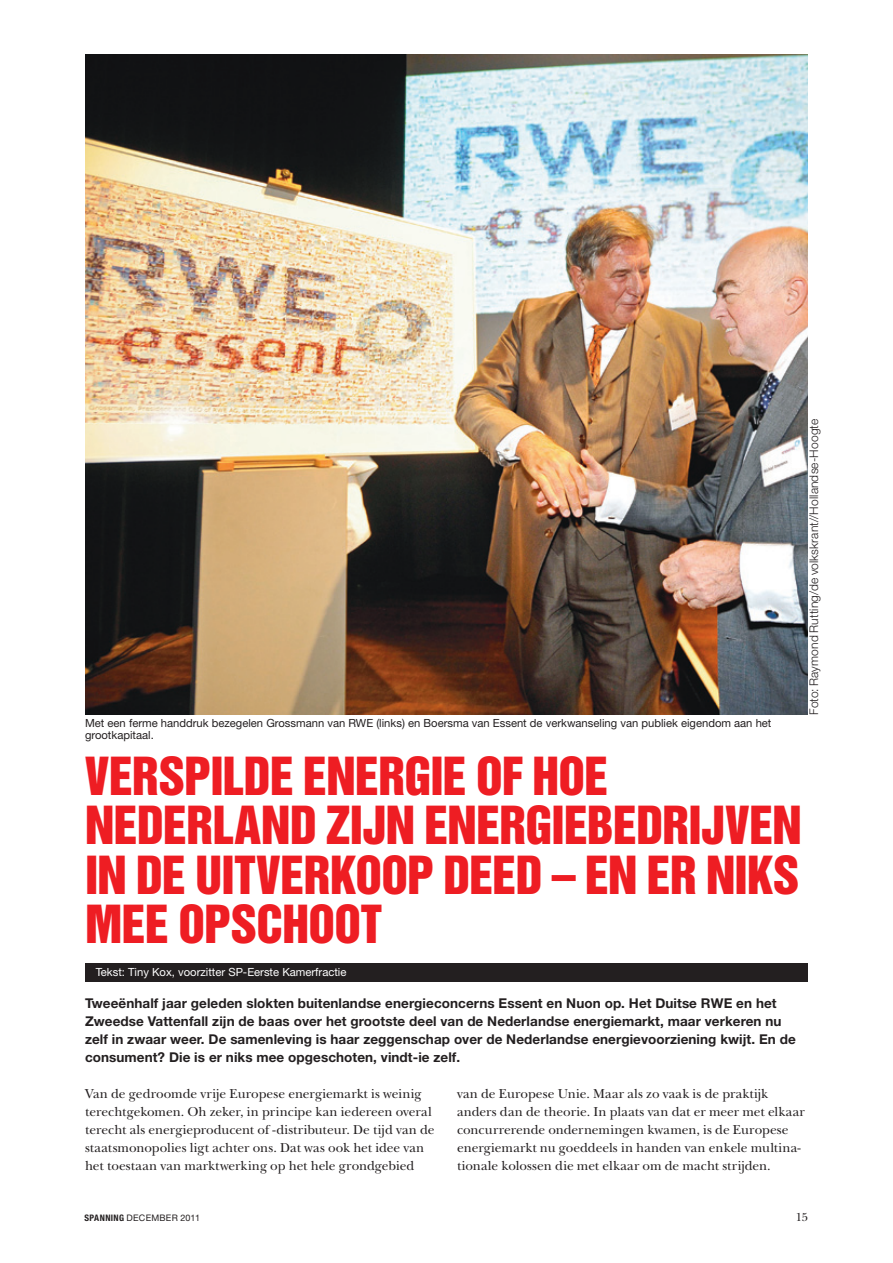
<style>
.page{position:relative;width:893px;height:1263px;background:#fff}
.page>*{position:absolute;margin:0;border:0;box-sizing:border-box;transform-origin:0 0}
.t1{font:48px "Helvetica Inserat LT Std";letter-spacing:-.015em;color:#ee1d23}
.t2{font:13.5px/18px "New Baskerville Std";color:#231f20}
.t3{font:700 13.5px/18px "Helvetica Neue LT Std";letter-spacing:.005em;color:#231f20}
.t4{font:300 12px "Helvetica Neue LT Std";letter-spacing:.01em;color:#231f20}
.t5{font:12px "New Baskerville Std";color:#231f20}
.t6{font:11.25px/12px "Helvetica Neue LT Std";color:#231f20}
.t7{font:11.25px "Helvetica Neue LT Std";color:#fff}
.t8{font:9px "Helvetica Neue LT Std";letter-spacing:.025em;color:#231f20}
.s1{font-weight:700;font-stretch:condensed}
</style>
<div class="page">
<div style="left:85px;top:963px;width:723px;height:18px;background:#231f20"></div>
<img style="left:85px;top:54px;width:723px;height:661px">
<p class="t6" style="left:85px;top:717px;width:688px">M et een ferme handdruk bezegelen Grossmann van RWE (links) en Boersma van Essent de verkwanseling van publiek eigendom aan het grootkapitaal.</p>
<h1 class="t1" style="left:85px;top:747px;width:24px">VERSPILDE</h1>
<h1 class="t1" style="left:303px;top:747px;width:24px">ENERGIE</h1>
<h1 class="t1" style="left:476px;top:747px;width:107px">of HOE</h1>
<h1 class="t1" style="left:85px;top:797px;width:26px">NEDERL</h1>
<h1 class="t1" style="left:235px;top:797px;width:214px">AND ZIJNENERGIEBEDRI</h1>
<h1 class="t1" style="left:701px;top:797px;width:50px">JVEN</h1>
<h1 class="t1" style="left:85px;top:846px;width:161px">IN DE UITVERKOOP</h1>
<h1 class="t1" style="left:443px;top:846px;width:25px">DEED</h1>
<h1 class="t1" style="left:552px;top:846px;width:178px">– ENERNIKS</h1>
<h1 class="t1" style="left:85px;top:896px;width:28px">MEE</h1>
<h1 class="t1" style="left:178px;top:896px;width:155px">OPSCHOOT</h1>
<p class="t4" style="left:806px;top:715px;width:297px;rotate:-90deg">Foto: Raymond Rutting/de volkskrant//Hollandse-Hoogte</p>
<p class="t7" style="left:96px;top:965px;width:252px">Tekst: Tiny Kox, voorzitter SP-Eerste Kamerfractie</p>
<p class="t3" style="left:85px;top:994px;width:712px">Tweeënhalf jaar geleden slokten buitenlandse energieconcerns Essent en Nuon op. Het Duitse RWE en het Zweedse Vattenfall zijn de baas over het grootste deel van de Nederlandse energiemarkt, maar verkeren nu zelf in zwaar weer. De samenleving is haar zeggenschap over de Nederlandse energievoorziening kwijt. En de consument? Die is er niks mee opgeschoten, vindt-ie zelf.</p>
<p class="t2" style="left:85px;top:1085px;width:351px">Van de gedroomde vrije Europese energiemarkt is weinig terechtgekomen. Oh zeker, in principe kan iedereen overal terecht als energieproducent of -distributeur. De tijd van de staatsmonopolies ligt achter ons. Dat was ook het idee van het toestaan van marktwerking op het hele grondgebied</p>
<p class="t2" style="left:457px;top:1085px;width:349px">van de Europese Unie. Maar als zo vaak is de praktijk anders dan de theorie. In plaats van dat er meer met elkaar concurrerende ondernemingen kwamen, is de Europese energiemarkt nu goeddeels in handen van enkele multina&shy;tionale kolossen die met elkaar om de macht strijden.</p>
<p class="t8" style="left:84px;top:1212px;width:117px"><span class="s1">SPANNING</span> december 2011</p>
<p class="t5" style="left:796px;top:1210px;width:14px">15</p>
</div>
